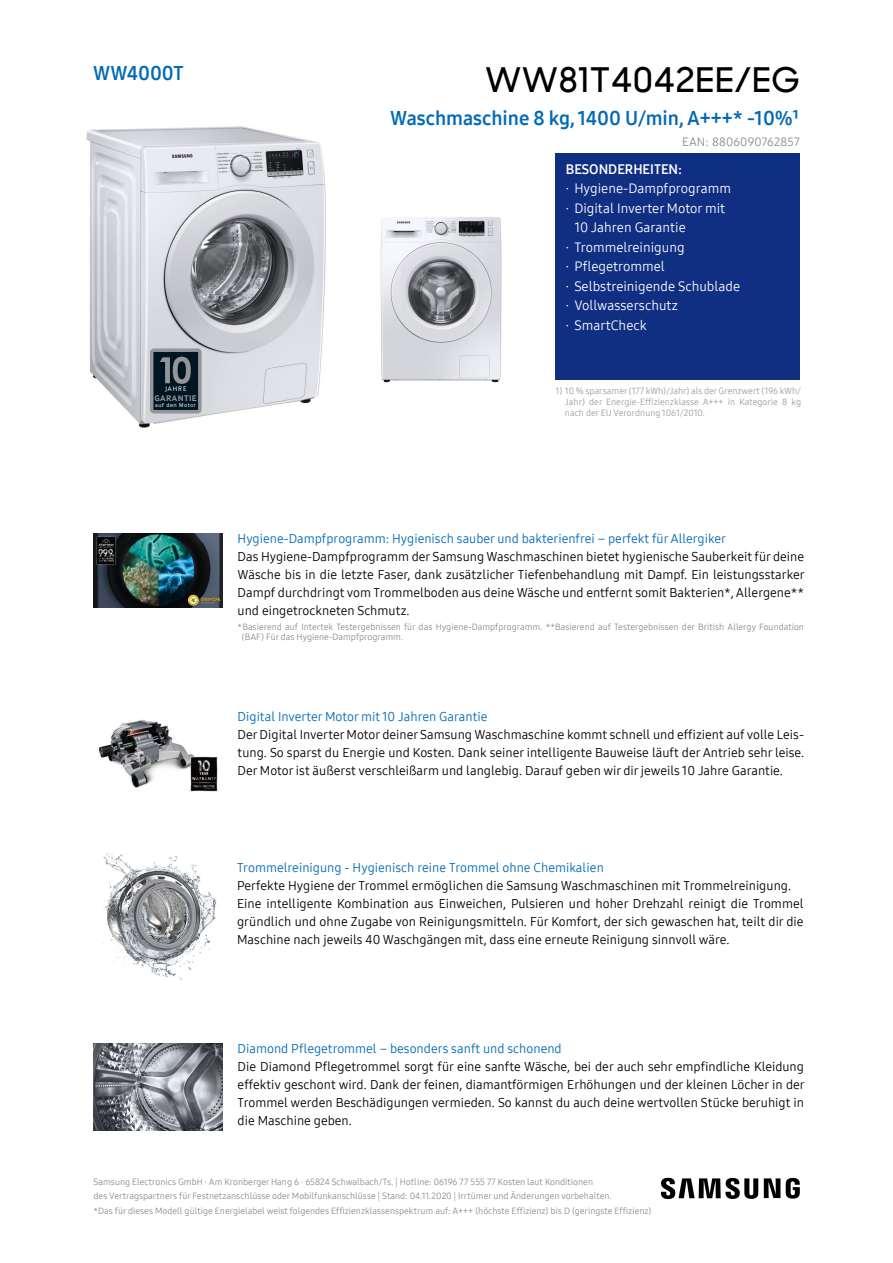
<style>
.page{position:relative;width:893px;height:1263px;background:#fff}
.page>*{position:absolute;margin:0;border:0;box-sizing:border-box;transform-origin:0 0}
.t1{font:500 34.5px "Samsung Sharp Sans";letter-spacing:.015em;color:#000}
.t2{font:19.5px "Samsung One 700";color:#0069b7}
.t3{font:13.5px "Samsung One 400";color:#fff}
.t4{font:13.5px "Samsung One 700";color:#fff}
.t5{font:12.75px/18px "Samsung One 400";color:#000;text-align:justify}
.t6{font:12.75px "Samsung One 400";color:#0069b7}
.t7{font:12px "Samsung One 400";letter-spacing:.015em;color:#8b8b8b}
.t8{font:9px/13.5px "Samsung One 400";color:#8b8b8b}
.t9{font:9px/10.8px "Samsung One 400";color:#9c9c9d;text-align:justify}
.t10{font:9px "Samsung One 400";color:#8c8c8b}
.t11{font:700 8.55px "Samsung Inter Face";letter-spacing:.05em;color:#939598}
.t12{font:6.9px "Samsung Inter Face";letter-spacing:.15em;color:#fff}
.t13{font:5.85px "Samsung Inter Face";letter-spacing:.1em;color:#fff}
</style>
<div class="page">
<svg style="left:661px;top:1178px;width:138px;height:21px"></svg>
<img style="left:86px;top:126px;width:240px;height:302px">
<img style="left:380px;top:217px;width:122px;height:166px">
<div style="left:555px;top:153px;width:244px;height:226px;background:#102f83"></div>
<svg style="left:150px;top:348px;width:51px;height:66px;background:#35434d"></svg>
<img style="left:98px;top:719px;width:120px;height:73px">
<img style="left:103px;top:853px;width:114px;height:127px">
<img style="left:94px;top:533px;width:129px;height:74px">
<img style="left:94px;top:1043px;width:129px;height:87px">
<h2 class="t2" style="left:93px;top:62px;width:92px">WW4000T</h2>
<p class="t12" style="left:165px;top:385px;width:23px">JAHRE</p>
<p class="t11" style="left:154px;top:393px;width:44px">GARANTIE</p>
<p class="t13" style="left:155px;top:402px;width:42px">auf den Motor</p>
<h1 class="t1" style="left:485px;top:64px;width:316px">WW81T4042EE/EG</h1>
<h2 class="t2" style="left:390px;top:107px;width:411px">Waschmaschine 8 kg, 1400 U/min, A+++* -10%¹</h2>
<p class="t7" style="left:682px;top:135px;width:119px">EAN: 8806090762857</p>
<p class="t4" style="left:566px;top:161px;width:118px">BESONDERHEITEN:</p>
<p class="t3" style="left:566px;top:181px;width:167px">· Hygiene-Dampfprogramm</p>
<p class="t3" style="left:566px;top:200px;width:161px">· Digital Inverter Motor mit</p>
<p class="t3" style="left:574px;top:220px;width:113px">10 Jahren Garantie</p>
<p class="t3" style="left:566px;top:239px;width:120px">· Trommelreinigung</p>
<p class="t3" style="left:566px;top:259px;width:101px">· Pflegetrommel</p>
<p class="t3" style="left:566px;top:278px;width:176px">· Selbstreinigende Schublade</p>
<p class="t3" style="left:566px;top:298px;width:114px">· Vollwasserschutz</p>
<p class="t3" style="left:566px;top:317px;width:82px">· SmartCheck</p>
<p class="t9" style="left:565px;top:386px;width:237px;text-indent:-9px">1) 10 % sparsamer (177 kWh)/Jahr) als der Grenzwert (196 kWh/ Jahr) der Energie-Effizienzklasse A+++ in Kategorie 8 kg nach der EU Verordnung 1061/2010.</p>
<p class="t6" style="left:238px;top:531px;width:490px">Hygiene-Dampfprogramm: Hygienisch sauber und bakterienfrei – perfekt für Allergiker</p>
<p class="t5" style="left:238px;top:547px;width:568px">Das Hygiene-Dampfprogramm der Samsung Waschmaschinen bietet hygienische Sauberkeit für deine Wäsche bis in die letzte Faser, dank zusätzlicher Tiefenbehandlung mit Dampf. Ein leistungsstarker Dampf durchdringt vom Trommelboden aus deine Wäsche und entfernt somit Bakterien*, Allergene** und eingetrockneten Schmutz.</p>
<p class="t8" style="left:242px;top:621px;width:563px;line-height:10.8px;text-indent:-4px">*Basierend auf Intertek Testergebnissen für das Hygiene-Dampfprogramm. **Basierend auf Testergebnissen der British Allergy Foundation (BAF) Für das Hygiene-Dampfprogramm.</p>
<p class="t6" style="left:238px;top:710px;width:251px">Digital Inverter Motor mit 10 Jahren Garantie</p>
<p class="t5" style="left:238px;top:726px;width:568px">Der Digital Inverter Motor deiner Samsung Waschmaschine kommt schnell und effizient auf volle Leis&shy;tung. So sparst du Energie und Kosten. Dank seiner intelligente Bauweise läuft der Antrieb sehr leise.<br>Der Motor ist äußerst verschleißarm und langlebig. Darauf geben wir dir jeweils 10 Jahre Garantie.</p>
<p class="t6" style="left:237px;top:861px;width:368px">Trommelreinigung - Hygienisch reine Trommel ohne Chemikalien</p>
<p class="t5" style="left:237px;top:877px;width:568px;text-align:left">Perfekte Hygiene der Trommel ermöglichen die Samsung Waschmaschinen mit Trommelreinigung.<br>Eine intelligente Kombination aus Einweichen, Pulsieren und hoher Drehzahl reinigt die Trommel gründlich und ohne Zugabe von Reinigungsmitteln. Für Komfort, der sich gewaschen hat, teilt dir die Maschine nach jeweils 40 Waschgängen mit, dass eine erneute Reinigung sinnvoll wäre.</p>
<p class="t6" style="left:238px;top:1041px;width:325px">Diamond Pflegetrommel – besonders sanft und schonend</p>
<p class="t5" style="left:238px;top:1058px;width:568px">Die Diamond Pflegetrommel sorgt für eine sanfte Wäsche, bei der auch sehr empfindliche Kleidung effektiv geschont wird. Dank der feinen, diamantförmigen Erhöhungen und der kleinen Löcher in der Trommel werden Beschädigungen vermieden. So kannst du auch deine wertvollen Stücke beruhigt in die Maschine geben.</p>
<p class="t8" style="left:94px;top:1176px;width:519px">Samsung Electronics GmbH ∙ Am Kronberger Hang 6 ∙ 65824 Schwalbach/Ts. | Hotline: 06196 77 555 77 Kosten laut Konditionen<br>des Vertragspartners für Festnetzanschlüsse oder Mobilfunkanschlüsse | Stand: 04.11.2020 | Irrtümer und Änderungen vorbehalten.</p>
<p class="t10" style="left:94px;top:1206px;width:559px">*Das für dieses Modell gültige Energielabel weist folgendes Effizienzklassenspektrum auf: A+++ (höchste Effizienz) bis D (geringste Effizienz)</p>
</div>
